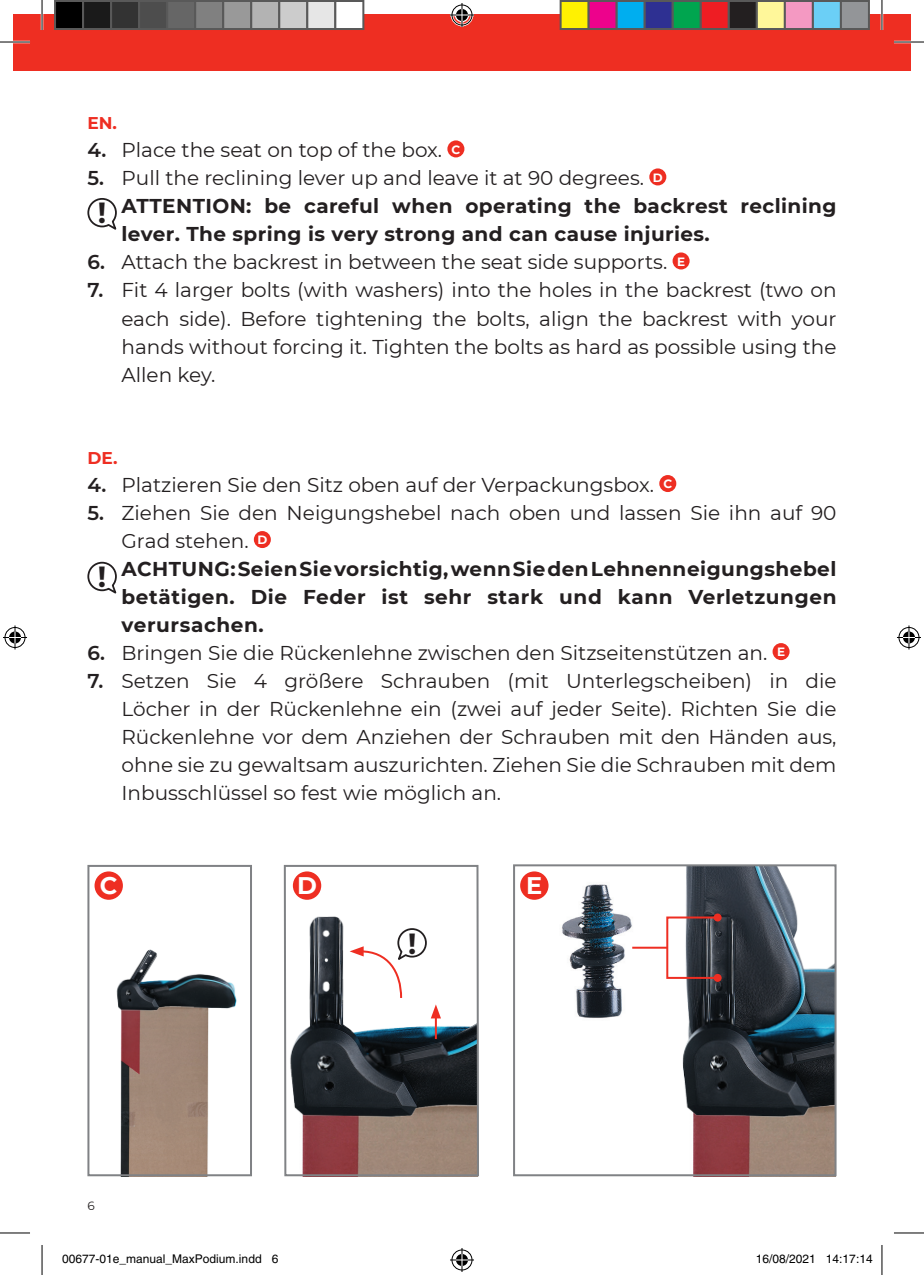
<style>
.page{position:relative;width:924px;height:1275px;background:#fff}
.page>*{position:absolute;margin:0;border:0;box-sizing:border-box;transform-origin:0 0}
.t1{font:700 29px "Montserrat";color:#231f20}
.t2{font:700 24px "Montserrat";color:#fff}
.t3{font:20px/28px "Montserrat";color:#231f20;text-align:justify}
.t4{font:700 20px/28px "Montserrat";letter-spacing:.025em;color:#231f20}
.t5{font:700 17px "Montserrat";color:#ee2e22}
.t6{font:12px "Helvetica";color:#000}
.t7{font:12px "Montserrat";color:#231f20}
.s1{font-weight:600}
.s2{font-weight:400}
</style>
<div class="page">
<div style="left:14px;top:14px;width:895px;height:56px;background:#ee2e22"></div>
<img style="left:693px;top:1135px;width:140px;height:38px">
<img style="left:121px;top:1018px;width:88px;height:155px">
<img style="left:643px;top:867px;width:190px;height:268px">
<div style="left:513px;top:864px;width:323px;height:312px;border:2px solid #808285"></div>
<img style="left:302px;top:1131px;width:174px;height:42px">
<div style="left:87px;top:865px;width:165px;height:311px;border:2px solid #808285"></div>
<div style="left:447px;top:140px;width:17px;height:17px;background:#ee2e22;border-radius:50%"></div>
<div style="left:649px;top:168px;width:17px;height:17px;background:#ee2e22;border-radius:50%"></div>
<div style="left:672px;top:252px;width:17px;height:17px;background:#ee2e22;border-radius:50%"></div>
<div style="left:659px;top:475px;width:17px;height:17px;background:#ee2e22;border-radius:50%"></div>
<div style="left:254px;top:531px;width:17px;height:17px;background:#ee2e22;border-radius:50%"></div>
<div style="left:772px;top:643px;width:17px;height:17px;background:#ee2e22;border-radius:50%"></div>
<img style="left:290px;top:916px;width:186px;height:215px">
<div style="left:284px;top:865px;width:195px;height:311px;border:2px solid #808285"></div>
<img style="left:562px;top:884px;width:71px;height:134px">
<div style="left:666px;top:916px;width:52px;height:63px;border:2px solid #ee2e22"></div>
<div style="left:713px;top:913px;width:8px;height:8px;background:#ee2e22;border-radius:50%"></div>
<div style="left:713px;top:974px;width:8px;height:8px;background:#ee2e22;border-radius:50%"></div>
<hr style="left:632px;top:946px;width:34px;height:2px;background:#ee2e22">
<div style="left:94px;top:871px;width:29px;height:28px;background:#ee2e22;border-radius:50%"></div>
<div style="left:293px;top:871px;width:28px;height:28px;background:#ee2e22;border-radius:50%"></div>
<div style="left:520px;top:871px;width:28px;height:28px;background:#ee2e22;border-radius:50%"></div>
<hr style="left:434px;top:1015px;width:2px;height:24px;background:#ee2e22">
<svg style="left:87px;top:198px;width:30px;height:32px"></svg>
<svg style="left:87px;top:562px;width:30px;height:32px"></svg>
<img style="left:116px;top:949px;width:121px;height:69px">
<hr style="left:0;top:41px;width:30px;height:2px;background:#fff">
<hr style="left:893px;top:41px;width:30px;height:2px;background:#fff">
<hr style="left:41px;top:0;width:2px;height:30px;background:#fff">
<hr style="left:880px;top:0;width:2px;height:30px;background:#fff">
<hr style="left:0;top:42px;width:30px;height:1px;background:#000">
<hr style="left:893px;top:42px;width:30px;height:1px;background:#000">
<hr style="left:0;top:1232px;width:30px;height:1px;background:#000">
<hr style="left:893px;top:1232px;width:30px;height:1px;background:#000">
<hr style="left:42px;top:0;width:1px;height:30px;background:#000">
<hr style="left:42px;top:1245px;width:1px;height:30px;background:#000">
<hr style="left:881px;top:0;width:1px;height:30px;background:#000">
<hr style="left:881px;top:1245px;width:1px;height:30px;background:#000">
<svg style="left:450px;top:3px;width:24px;height:24px"></svg>
<svg style="left:450px;top:1248px;width:24px;height:24px"></svg>
<svg style="left:3px;top:625px;width:24px;height:24px"></svg>
<svg style="left:897px;top:625px;width:23px;height:24px"></svg>
<div style="left:55px;top:1px;width:28px;height:28px;background:#000"></div>
<div style="left:54px;top:0;width:30px;height:30px;border:2px solid #595959"></div>
<div style="left:83px;top:1px;width:28px;height:28px;background:#1a1a1a"></div>
<div style="left:82px;top:0;width:30px;height:30px;border:2px solid #595959"></div>
<div style="left:111px;top:1px;width:28px;height:28px;background:#333"></div>
<div style="left:110px;top:0;width:30px;height:30px;border:2px solid #595959"></div>
<div style="left:139px;top:1px;width:28px;height:28px;background:#4d4d4d"></div>
<div style="left:138px;top:0;width:30px;height:30px;border:2px solid #595959"></div>
<div style="left:167px;top:1px;width:28px;height:28px;background:#666"></div>
<div style="left:166px;top:0;width:30px;height:30px;border:2px solid #595959"></div>
<div style="left:195px;top:1px;width:28px;height:28px;background:#808080"></div>
<div style="left:194px;top:0;width:30px;height:30px;border:2px solid #595959"></div>
<div style="left:223px;top:1px;width:28px;height:28px;background:#999"></div>
<div style="left:222px;top:0;width:30px;height:30px;border:2px solid #595959"></div>
<div style="left:251px;top:1px;width:28px;height:28px;background:#b3b3b3"></div>
<div style="left:250px;top:0;width:30px;height:30px;border:2px solid #595959"></div>
<div style="left:279px;top:1px;width:28px;height:28px;background:#ccc"></div>
<div style="left:278px;top:0;width:30px;height:30px;border:2px solid #595959"></div>
<div style="left:307px;top:1px;width:28px;height:28px;background:#e6e6e6"></div>
<div style="left:306px;top:0;width:30px;height:30px;border:2px solid #595959"></div>
<div style="left:335px;top:1px;width:28px;height:28px;background:#fff"></div>
<div style="left:334px;top:0;width:30px;height:30px;border:2px solid #595959"></div>
<div style="left:560px;top:1px;width:28px;height:28px;background:#fff101"></div>
<div style="left:559px;top:0;width:30px;height:30px;border:2px solid #595959"></div>
<div style="left:588px;top:1px;width:28px;height:28px;background:#ed028c"></div>
<div style="left:587px;top:0;width:30px;height:30px;border:2px solid #595959"></div>
<div style="left:616px;top:1px;width:28px;height:28px;background:#00aeef"></div>
<div style="left:615px;top:0;width:30px;height:30px;border:2px solid #595959"></div>
<div style="left:644px;top:1px;width:28px;height:28px;background:#2e3092"></div>
<div style="left:643px;top:0;width:30px;height:30px;border:2px solid #595959"></div>
<div style="left:672px;top:1px;width:28px;height:28px;background:#00a54f"></div>
<div style="left:671px;top:0;width:30px;height:30px;border:2px solid #595959"></div>
<div style="left:700px;top:1px;width:28px;height:28px;background:#ee1d23"></div>
<div style="left:699px;top:0;width:30px;height:30px;border:2px solid #595959"></div>
<div style="left:728px;top:1px;width:28px;height:28px;background:#231f20"></div>
<div style="left:727px;top:0;width:30px;height:30px;border:2px solid #595959"></div>
<div style="left:756px;top:1px;width:28px;height:28px;background:#fff79a"></div>
<div style="left:755px;top:0;width:30px;height:30px;border:2px solid #595959"></div>
<div style="left:784px;top:1px;width:28px;height:28px;background:#f499c2"></div>
<div style="left:783px;top:0;width:30px;height:30px;border:2px solid #595959"></div>
<div style="left:812px;top:1px;width:28px;height:28px;background:#6bcff6"></div>
<div style="left:811px;top:0;width:30px;height:30px;border:2px solid #595959"></div>
<div style="left:840px;top:1px;width:28px;height:28px;background:#939598"></div>
<div style="left:839px;top:0;width:30px;height:30px;border:2px solid #595959"></div>
<div style="left:62px;top:1254px;width:7px;height:9px;border:1px solid #fff;border-radius:50%"></div>
<svg style="left:63px;top:1254px;width:6px;height:9px"></svg>
<svg style="left:349px;top:928px;width:92px;height:90px"></svg>
<p class="t5" style="left:87px;top:111px;width:31px">EN.</p>
<p class="t3" style="left:87px;top:136px;width:374px"><span class="s1">4.</span> Place the seat on top of the box. <sup>C</sup></p>
<p class="t4" style="left:121px;top:163px;width:716px;text-indent:-34px"><span class="s1">5.</span> <span class="s2">Pull the reclining lever up and leave it at 90 degrees.</span> <sup>D<br></sup>ATTENTION: be careful when operating the backrest reclining lever. The spring is very strong and can cause injuries.</p>
<p class="t3" style="left:87px;top:248px;width:599px"><span class="s1">6.</span> Attach the backrest in between the seat side supports. <sup>E</sup></p>
<p class="t3" style="left:121px;top:276px;width:716px;text-indent:-34px"><span class="s1">7.</span> Fit 4 larger bolts (with washers) into the holes in the backrest (two on each side). Before tightening the bolts, align the backrest with your hands without forcing it. Tighten the bolts as hard as possible using the Allen key.</p>
<h1 class="t1" style="left:98px;top:192px;width:10px">!</h1>
<p class="t5" style="left:87px;top:446px;width:32px">DE.</p>
<p class="t3" style="left:87px;top:470px;width:586px"><span class="s1">4.</span> Platzieren Sie den Sitz oben auf der Verpackungsbox. <sup>C</sup></p>
<p class="t4" style="left:121px;top:498px;width:716px;text-indent:-34px"><span class="s1">5.</span> <span class="s2">Ziehen Sie den Neigungshebel nach oben und lassen Sie ihn auf 90<br>Grad stehen.</span> <sup>D<br></sup>ACHTUNG: Seien Sie vorsichtig, wenn Sie den Lehnenneigungshebel betätigen. Die Feder ist sehr stark und kann Verletzungen verursachen.</p>
<p class="t3" style="left:87px;top:638px;width:698px"><span class="s1">6.</span> Bringen Sie die Rückenlehne zwischen den Sitzseitenstützen an. <sup>E</sup></p>
<p class="t3" style="left:121px;top:666px;width:716px;text-indent:-34px"><span class="s1">7.</span> Setzen Sie 4 größere Schrauben (mit Unterlegscheiben) in die Löcher in der Rückenlehne ein (zwei auf jeder Seite). Richten Sie die Rückenlehne vor dem Anziehen der Schrauben mit den Händen aus, ohne sie zu gewaltsam auszurichten. Ziehen Sie die Schrauben mit dem Inbusschlüssel so fest wie möglich an.</p>
<h1 class="t1" style="left:98px;top:556px;width:10px">!</h1>
<p class="t2" style="left:100px;top:868px;width:19px">C</p>
<p class="t2" style="left:297px;top:868px;width:21px">D</p>
<p class="t2" style="left:526px;top:868px;width:18px">E</p>
<p class="t7" style="left:87px;top:1197px;width:9px">6</p>
<p class="t6" style="left:62px;top:1251px;width:218px">00677-01e_manual_MaxPodium.indd 6</p>
<p class="t6" style="left:755px;top:1251px;width:118px">16/08/2021 14:17:14</p>
</div>
